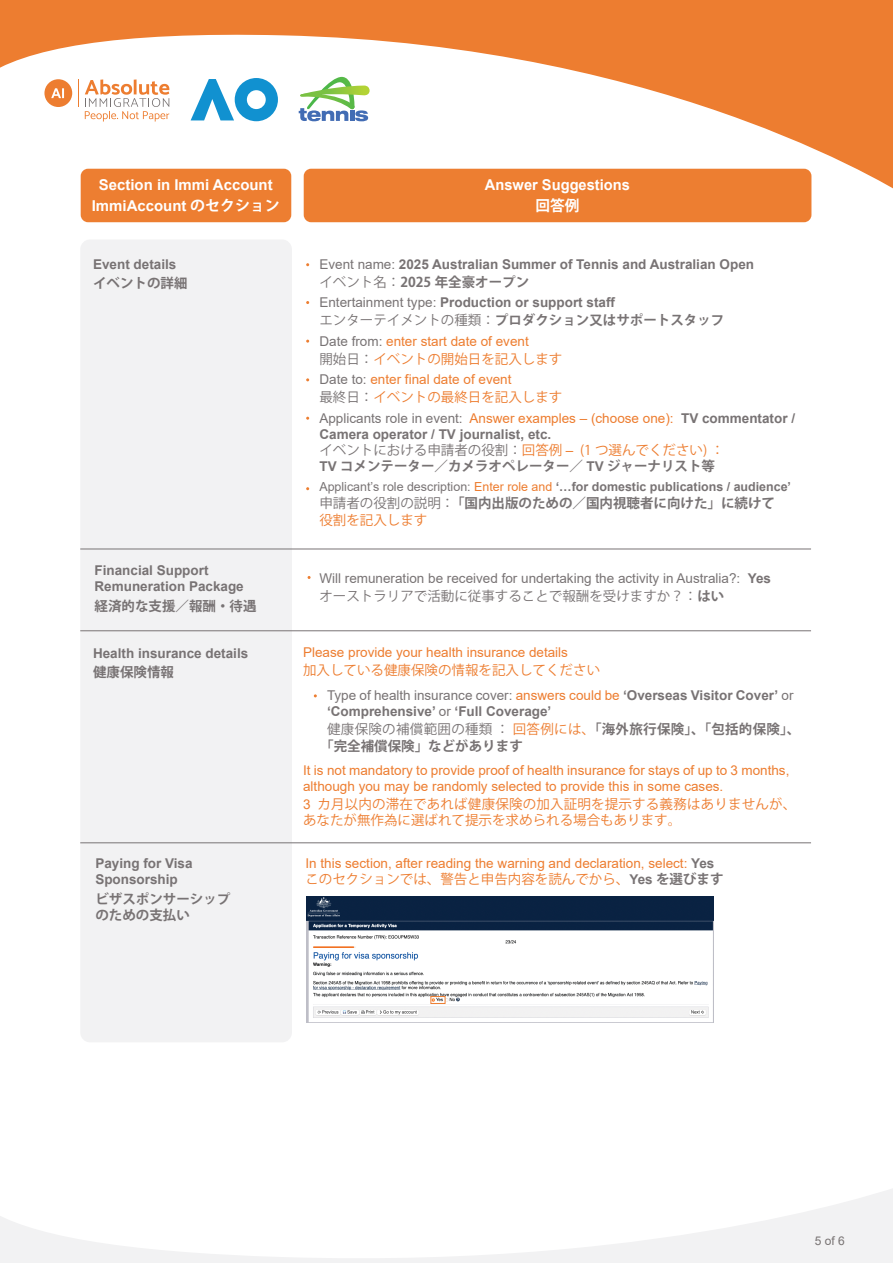
<style>
.page{position:relative;width:893px;height:1263px;background:#fff}
.page>*{position:absolute;margin:0;border:0;box-sizing:border-box;transform-origin:0 0}
.t1{font:700 15px/21px "Arial";color:#fff;text-align:center}
.t2{font:700 15px "Koz Go Pr 6 N";color:#fff}
.t3{font:700 13.5px/16.2px "Arial";color:#787374}
.t4{font:13.5px/16.2px "Arial";color:#ed7d30}
.t5{font:700 13.5px/16.2px "Koz Go Pr 6 N";color:#787374}
.t6{font:13.5px/16.2px "Koz Go Pr 6 N";color:#ed7d30}
.t7{font:13.5px "Arial";color:#787374}
.t8{font:13.5px "Koz Go Pr 6 N";color:#787374}
.t9{font:700 12.45px "Arial";color:#787374}
.t10{font:12px "Arial";color:#777272}
.s1{font-family:"Koz Go Pr 6 N"}
.s2{font-weight:400}
.s3{color:#787374}
.s4{font-weight:400;color:#ed7d30}
.s5{font-family:"Arial";font-weight:400;color:#ed7d30}
.s6{font-family:"Arial"}
.s7{font-weight:700}
.s8{font-weight:700;color:#787374}
.s9{font-family:"Arial";font-weight:700;color:#787374}
</style>
<div class="page">
<svg style="left:0;top:0;width:893px;height:199px"></svg>
<svg style="left:191px;top:78px;width:87px;height:43px"></svg>
<svg style="left:78px;top:79px;width:1px;height:28px"></svg>
<svg style="left:85px;top:79px;width:84px;height:43px"></svg>
<svg style="left:44px;top:79px;width:28px;height:28px"></svg>
<svg style="left:299px;top:77px;width:71px;height:44px"></svg>
<svg style="left:0;top:1189px;width:892px;height:74px"></svg>
<div style="left:81px;top:169px;width:210px;height:53px;background:#ed7e31;border-radius:7px"></div>
<div style="left:304px;top:169px;width:507px;height:53px;background:#ed7e31;border-radius:7px"></div>
<div style="left:80px;top:239px;width:212px;height:803px;background:#f2f2f3;border-radius:10px"></div>
<hr style="left:80px;top:549px;width:731px;height:1px;background:#787374">
<hr style="left:80px;top:630px;width:731px;height:1px;background:#787374">
<hr style="left:80px;top:842px;width:731px;height:1px;background:#787374">
<img style="left:306px;top:897px;width:408px;height:126px">
<div style="left:430px;top:996px;width:15px;height:8px;border:1px solid #ed7d30"></div>
<p class="t1" style="left:92px;top:174px;width:190px">Section in Immi Account<br>ImmiAccount <span class="s1">のセクション</span></p>
<p class="t1" style="left:485px;top:174px;width:147px">Answer Suggestions</p>
<p class="t2" style="left:535px;top:197px;width:46px">回答例</p>
<p class="t3" style="left:93px;top:256px;width:85px">Event details</p>
<p class="t5" style="left:93px;top:275px;width:96px">イベントの詳細</p>
<p class="t3" style="left:319px;top:256px;width:436px"><span class="s2">Event name:</span> 2025 Australian Summer of Tennis and Australian Open</p>
<p class="t5" style="left:319px;top:274px;width:211px"><span class="s2">イベント名：</span>2025 年全豪オープン</p>
<p class="t3" style="left:319px;top:295px;width:297px"><span class="s2">Entertainment type:</span> Production or support staff</p>
<p class="t5" style="left:319px;top:312px;width:406px"><span class="s2">エンターテイメントの種類：</span>プロダクション又はサポートスタッフ</p>
<p class="t4" style="left:319px;top:333px;width:211px"><span class="s3">Date from:</span> enter start date of event</p>
<p class="t6" style="left:319px;top:351px;width:244px"><span class="s3">開始日 :</span> イベントの開始日を記入します</p>
<p class="t4" style="left:319px;top:371px;width:194px"><span class="s3">Date to:</span> enter final date of event</p>
<p class="t6" style="left:319px;top:389px;width:244px"><span class="s3">最終日 :</span> イベントの最終日を記入します</p>
<p class="t3" style="left:319px;top:410px;width:477px"><span class="s2">Applicants role in event:</span> <span class="s4">Answer examples – (choose one):</span> TV commentator /<br>Camera operator / TV journalist, etc.</p>
<p class="t5" style="left:319px;top:442px;width:403px"><span class="s2">イベントにおける申請者の役割 :</span> <span class="s4">回答例</span> <span class="s5">–</span> <span class="s4">(1 つ選んでください) :<br></span><span class="s6">TV</span> コメンテーター／カメラオペレーター／ <span class="s6">TV</span> ジャーナリスト等</p>
<p class="t9" style="left:319px;top:478px;width:473px"><span class="s2">Applicant’s role description:</span> <span class="s4">Enter role and</span> ‘…for domestic publications / audience’</p>
<p class="t5" style="left:319px;top:496px;width:457px"><span class="s2">申請者の役割の説明 :</span>「国内出版のための／国内視聴者に向けた」に続けて<span class="s4">役割を記入します</span></p>
<p class="t3" style="left:94px;top:562px;width:151px">Financial Support<br>Remuneration Package</p>
<p class="t5" style="left:94px;top:598px;width:163px">経済的な支援／報酬・待遇</p>
<p class="t7" style="left:319px;top:569px;width:453px">Will remuneration be received for undertaking the activity in Australia?: <span class="s7">Yes</span></p>
<p class="t8" style="left:319px;top:588px;width:406px">オーストラリアで活動に従事することで報酬を受けますか？ : <span class="s7">はい</span></p>
<p class="t3" style="left:93px;top:645px;width:157px">Health insurance details</p>
<p class="t5" style="left:93px;top:665px;width:82px">健康保険情報</p>
<p class="t4" style="left:303px;top:644px;width:266px">Please provide your health insurance details</p>
<p class="t6" style="left:303px;top:662px;width:298px">加入している健康保険の情報を記入してください</p>
<p class="t3" style="left:327px;top:687px;width:468px"><span class="s2">Type of health insurance cover:</span> <span class="s4">answers could be</span> ‘Overseas Visitor Cover’ <span class="s2">or </span>‘Comprehensive’ <span class="s2">or</span> ‘Full Coverage’</p>
<p class="t5" style="left:320px;top:721px;width:481px;text-indent:7px"><span class="s2">健康保険の補償範囲の種類 :</span> <span class="s4">回答例には、</span>「海外旅行保険」、「包括的保険」、「完全補償保険」などがあります</p>
<p class="t4" style="left:303px;top:762px;width:488px">It is not mandatory to provide proof of health insurance for stays of up to 3 months, although you may be randomly selected to provide this in some cases.</p>
<p class="t6" style="left:303px;top:796px;width:494px"><span class="s6">3</span> カ月以内の滞在であれば健康保険の加入証明を提示する義務はありませんが、あなたが無作為に選ばれて提示を求められる場合もあります。</p>
<p class="t3" style="left:95px;top:855px;width:99px">Paying for Visa<br>Sponsorship</p>
<p class="t5" style="left:95px;top:891px;width:136px">ビザスポンサーシップのための支払い</p>
<p class="t4" style="left:305px;top:855px;width:410px">In this section, after reading the warning and declaration, select: <span class="s8">Yes</span></p>
<p class="t6" style="left:305px;top:872px;width:420px">このセクションでは、警告と申告内容を読んでから、<span class="s9">Yes</span> <span class="s8">を選びます</span></p>
<p class="t10" style="left:815px;top:1232px;width:32px">5 of 6</p>
</div>
